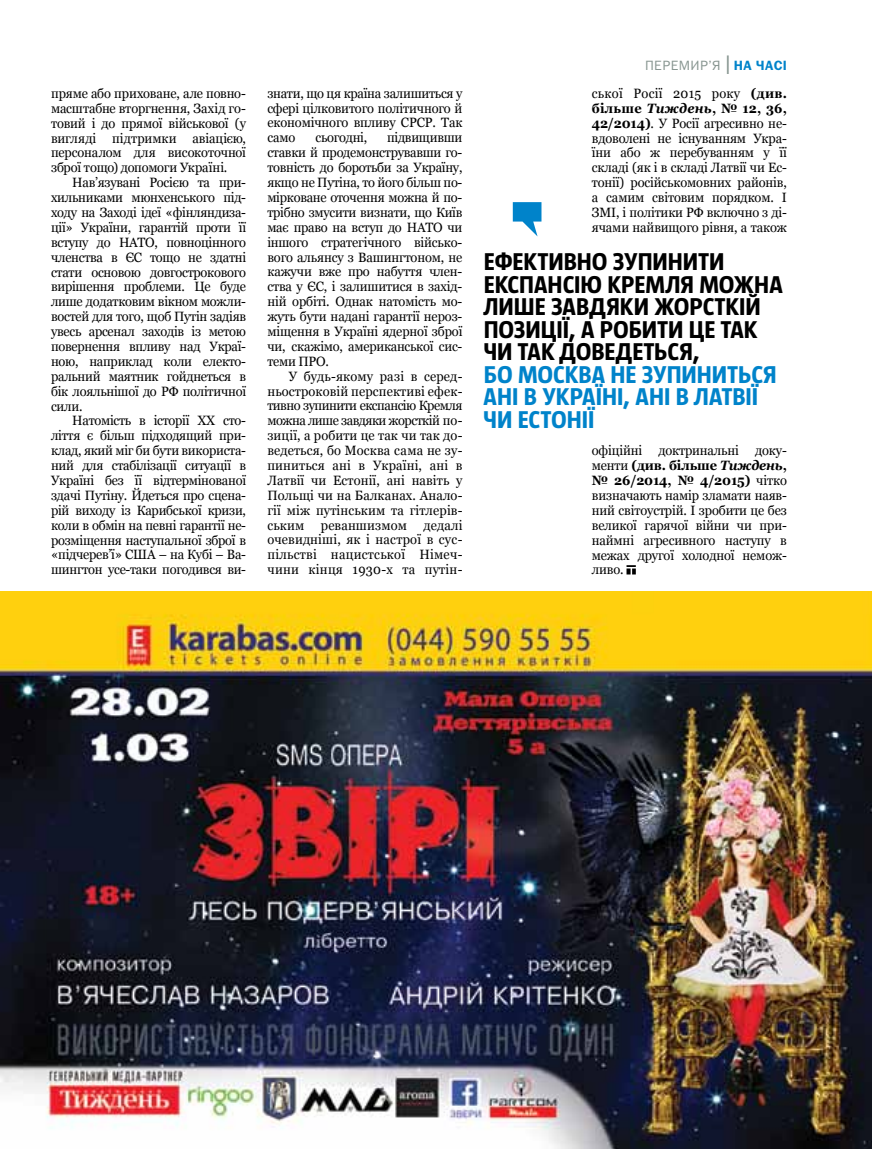
<style>
.page{position:relative;width:872px;height:1149px;background:#fff}
.page>*{position:absolute;margin:0;border:0;box-sizing:border-box;transform-origin:0 0}
.t1{font:700 24px/22.5px "UT Magazine";letter-spacing:.04em;color:#000}
.t2{font:700 24px/22.5px "UT Magazine";letter-spacing:.01em;color:#0083ca}
.t3{font:13.5px/14.9px "Georgia";letter-spacing:-.01em;color:#000;text-align:justify;scale:.95 1}
.t4{font:13.5px "Franklin Gothic Book C";letter-spacing:.03em;color:#889691}
.s1{font-size:27px}
.s2{font-family:"Franklin Gothic Demi C";color:#0083ca}
.s3{font-weight:700}
.s4{font-weight:700;font-style:italic}
</style>
<div class="page">
<svg style="left:626px;top:565px;width:10px;height:9px"></svg>
<img style="left:0;top:591px;width:872px;height:557px">
<svg style="left:513px;top:202px;width:28px;height:34px"></svg>
<p class="t3" style="left:51px;top:86px;width:207px">пряме або приховане, але повно&shy;масштабне вторгнення, Захід го&shy;товий і до прямої військової (у вигляді підтримки авіацією, персоналом для високоточної зброї тощо) допомоги Україні.</p>
<p class="t3" style="left:51px;top:175px;width:207px;text-indent:21px">Нав’язувані Росією та при&shy;хильниками мюнхенського під&shy;ходу на Заході ідеї «фінляндиза&shy;ції» України, гарантій проти її вступу до НАТО, повноцінного членства в ЄС тощо не здатні стати основою довгострокового вирішення проблеми. Це буде лише додатковим вікном можли&shy;востей для того, щоб Путін задіяв увесь арсенал заходів із метою повернення впливу над Украї&shy;ною, наприклад коли електо&shy;ральний маятник гойднеться в бік лояльнішої до РФ політичної сили.</p>
<p class="t3" style="left:51px;top:413px;width:207px;text-indent:21px">Натомість в історії ХХ сто&shy;ліття є більш підходящий при&shy;клад, який міг би бути використа&shy;ний для стабілізації ситуації в Україні без її відтермінованої здачі Путіну. Йдеться про сцена&shy;рій виходу із Карибської кризи, коли в обмін на певні гарантії не&shy;розміщення наступальної зброї в «підчерев’ї» США – на Кубі – Ва&shy;шингтон усе-таки погодився ви-</p>
<p class="t3" style="left:267px;top:86px;width:207px">знати, що ця країна залишиться у сфері цілковитого політичного й економічного впливу СРСР. Так само</p>
<p class="t3" style="left:267px;top:130px;width:207px;text-indent:120px">підвищивши ставки й продемонструвавши го&shy;товність до боротьби за Україну, якщо не Путіна, то його більш по&shy;мірковане оточення можна й по&shy;трібно змусити визнати, що Київ має право на вступ до НАТО чи іншого стратегічного військо&shy;вого альянсу з Вашингтоном, не кажучи вже про набуття член&shy;ства у ЄС, і залишитися в захід&shy;ній орбіті. Однак натомість мо&shy;жуть бути надані гарантії нероз&shy;міщення в Україні ядерної зброї чи, скажімо, американської сис&shy;теми ПРО.</p>
<p class="t3" style="left:267px;top:369px;width:207px;text-indent:21px">У будь-якому разі в серед&shy;ньостроковій перспективі ефек&shy;тивно зупинити експансію Кремля можна лише завдяки жорсткій по&shy;зиції, а робити це так чи так до&shy;ведеться, бо Москва сама не зу&shy;пиниться ані в Україні, ані в Латвії чи Естонії, ані навіть у Польщі чи на Балканах. Анало&shy;гії між путінським та гітлерів&shy;ським реваншизмом дедалі очевидніші, як і настрої в сус&shy;пільстві нацистської Німеч&shy;чини кінця 1930-х та путін-</p>
<p class="t3" style="left:315px;top:130px;width:56px">сьогодні,</p>
<p class="t4" style="left:645px;top:58px;width:143px">п еремир’я<span class="s1">|</span><span class="s2">на часі</span></p>
<p class="t3" style="left:592px;top:86px;width:207px">ської Росії 2015 року <span class="s3">(див. більше</span> <span class="s4">Тиждень</span><span class="s3">, № 12, 36, 42/2014)</span>. У Росії агресивно не&shy;вдоволені не існуванням Укра&shy;їни або ж перебуванням у її складі (як і в складі Латвії чи Ес&shy;тонії) російськомовних районів, а самим світовим порядком. І ЗМІ, і політики РФ включно з ді&shy;ячами найвищого рівня, а також</p>
<h1 class="t1" style="left:483px;top:251px;width:299px">Ефективно зупинити експансію Кремля можна лише завдяки жорсткій позиції, а робити це так чи так доведеться,</h1>
<h1 class="t2" style="left:483px;top:363px;width:295px">бо Москва не зупиниться ані в Україні, ані в Латвії чи Естонії</h1>
<p class="t3" style="left:592px;top:443px;width:207px">офіційні доктринальні доку&shy;менти <span class="s3">(див. більше</span> <span class="s4">Тиждень</span><span class="s3">, № 26/2014, № 4/2015)</span> чітко визначають намір зламати наяв&shy;ний світоустрій. І зробити це без великої гарячої війни чи при&shy;наймні агресивного наступу в межах другої холодної немож&shy;ливо.</p>
</div>
